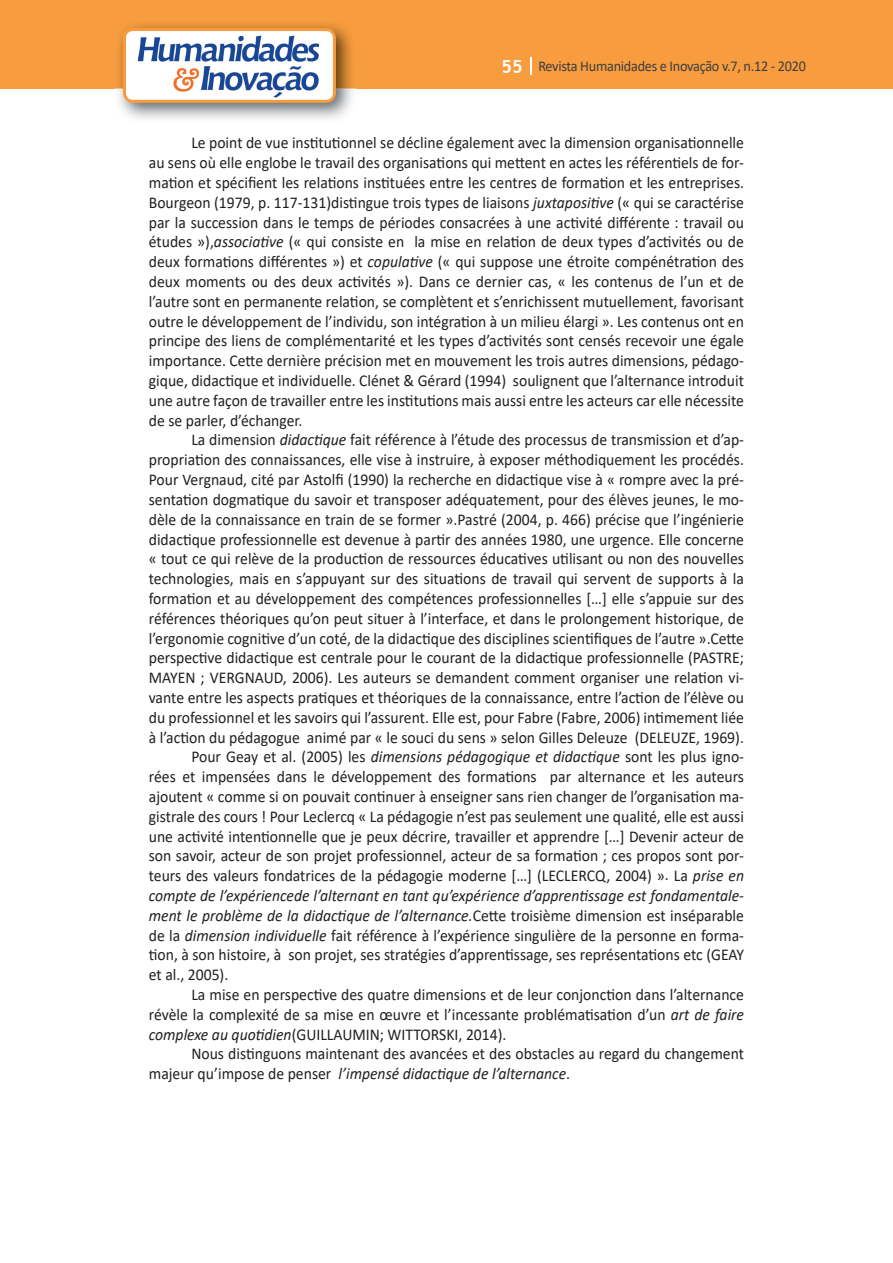
<style>
.page{position:relative;width:893px;height:1263px;background:#fff}
.page>*{position:absolute;margin:0;border:0;box-sizing:border-box;transform-origin:0 0}
.t1{font:16.5px/19.8px "Calibri";color:#231f20;text-align:justify;scale:.95 1}
.t2{font:italic 16.5px "Calibri";color:#231f20;scale:.95 1}
.t3{font:15px "Calibri";letter-spacing:-.02em;color:#3e3e3f;scale:.95 1}
.s1{font-family:"Trebuchet MS";font-weight:700;font-size:18px;color:#fff}
.s2{font-style:italic}
.s3{font-style:normal}
</style>
<div class="page">
<div style="left:0;top:0;width:893px;height:88px;background:#f89d3f"></div>
<svg style="left:530px;top:57px;width:2px;height:18px"></svg>
<img style="left:115px;top:24px;width:241px;height:95px">
<svg style="left:123px;top:28px;width:213px;height:75px"></svg>
<p class="t3" style="left:501px;top:56px;width:322px"><span class="s1">55</span> Revista Humanidades e Inovação v.7, n.12 - 2020</p>
<p class="t1" style="left:149px;top:133px;width:628px;text-indent:43px">Le point de vue institutionnel se décline également avec la dimension organisationnelle au sens où elle englobe le travail des organisations qui mettent en actes les référentiels de for&shy;mation et spécifient les relations instituées entre les centres de formation et les entreprises.<br>Bourgeon (1979, p. 117-131)distingue trois types de liaisons <span class="s2">juxtapositive</span> (« qui se caractérise par la succession dans le temps de périodes consacrées à une activité différente : travail ou études »),<span class="s2">associative</span> (« qui consiste en la mise en relation de deux types d’activités ou de deux formations différentes ») et <span class="s2">copulative</span> (« qui suppose une étroite compénétration des deux moments ou des deux activités »). Dans ce dernier cas, « les contenus de l’un et de l’autre sont en permanente relation, se complètent et s’enrichissent mutuellement, favorisant outre le développement de l’individu, son intégration à un milieu élargi ». Les contenus ont en principe des liens de complémentarité et les types d’activités sont censés recevoir une égale importance. Cette dernière précision met en mouvement les trois autres dimensions, pédago&shy;gique, didactique et individuelle. Clénet &amp; Gérard (1994) soulignent que l’alternance introduit une autre façon de travailler entre les institutions mais aussi entre les acteurs car elle nécessite de se parler, d’échanger.</p>
<p class="t1" style="left:191px;top:430px;width:583px">La dimension <span class="s2">didactique</span> fait référence à l’étude des processus de transmission et d’ap-</p>
<p class="t1" style="left:149px;top:449px;width:628px">propriation des connaissances, elle vise à instruire, à exposer méthodiquement les procédés.</p>
<p class="t1" style="left:149px;top:469px;width:628px">Pour Vergnaud, cité par Astolfi (1990) la recherche en didactique vise à « rompre avec la pré-</p>
<p class="t1" style="left:149px;top:489px;width:628px">sentation dogmatique du savoir et transposer adéquatement, pour des élèves jeunes, le mo-</p>
<p class="t1" style="left:149px;top:509px;width:628px">dèle de la connaissance en train de se former ».Pastré (2004, p. 466) précise que l’ingénierie</p>
<p class="t1" style="left:149px;top:529px;width:628px">didactique professionnelle est devenue à partir des années 1980, une urgence. Elle concerne</p>
<p class="t1" style="left:149px;top:548px;width:628px">« tout ce qui relève de la production de ressources éducatives utilisant ou non des nouvelles</p>
<p class="t1" style="left:149px;top:568px;width:628px">technologies, mais en s’appuyant sur des situations de travail qui servent de supports à la</p>
<p class="t1" style="left:149px;top:588px;width:628px">formation et au développement des compétences professionnelles […] elle s’appuie sur des</p>
<p class="t1" style="left:149px;top:608px;width:628px">références théoriques qu’on peut situer à l’interface, et dans le prolongement historique, de</p>
<p class="t1" style="left:149px;top:628px;width:628px">l’ergonomie cognitive d’un coté, de la didactique des disciplines scientifiques de l’autre ».Cette</p>
<p class="t1" style="left:149px;top:647px;width:628px">perspective didactique est centrale pour le courant de la didactique professionnelle (PASTRE;</p>
<p class="t1" style="left:149px;top:667px;width:628px">MAYEN ; VERGNAUD, 2006). Les auteurs se demandent comment organiser une relation vi-</p>
<p class="t1" style="left:149px;top:687px;width:628px">vante entre les aspects pratiques et théoriques de la connaissance, entre l’action de l’élève ou</p>
<p class="t1" style="left:149px;top:707px;width:628px">du professionnel et les savoirs qui l’assurent. Elle est, pour Fabre (Fabre, 2006) intimement liée</p>
<p class="t1" style="left:149px;top:727px;width:628px">à l’action du pédagogue animé par « le souci du sens » selon Gilles Deleuze (DELEUZE, 1969).</p>
<p class="t1" style="left:191px;top:746px;width:583px">Pour Geay et al. (2005) les <span class="s2">dimensions pédagogique et didactique</span> sont les plus igno-</p>
<p class="t1" style="left:149px;top:766px;width:628px">rées et impensées dans le développement des formations par alternance et les auteurs</p>
<p class="t1" style="left:149px;top:786px;width:628px">ajoutent « comme si on pouvait continuer à enseigner sans rien changer de l’organisation ma-</p>
<p class="t1" style="left:149px;top:806px;width:628px">gistrale des cours ! Pour Leclercq « La pédagogie n’est pas seulement une qualité, elle est aussi</p>
<p class="t1" style="left:149px;top:826px;width:628px">une activité intentionnelle que je peux décrire, travailler et apprendre […] Devenir acteur de</p>
<p class="t1" style="left:149px;top:845px;width:628px">son savoir, acteur de son projet professionnel, acteur de sa formation ; ces propos sont por-</p>
<p class="t1" style="left:149px;top:865px;width:628px">teurs des valeurs fondatrices de la pédagogie moderne […] (LECLERCQ, 2004) ». La <span class="s2">prise en</span></p>
<p class="t2" style="left:149px;top:884px;width:628px">compte de l’expériencede l’alternant en tant qu’expérience d’apprentissage est fondamentale-</p>
<p class="t2" style="left:149px;top:904px;width:628px">ment le problème de la didactique de l’alternance.<span class="s3">Cette troisième dimension est inséparable</span></p>
<p class="t1" style="left:149px;top:925px;width:628px">de la <span class="s2">dimension individuelle</span> fait référence à l’expérience singulière de la personne en forma-</p>
<p class="t1" style="left:149px;top:944px;width:628px">tion, à son histoire, à son projet, ses stratégies d’apprentissage, ses représentations etc (GEAY</p>
<p class="t1" style="left:149px;top:964px;width:85px">et al., 2005).</p>
<p class="t1" style="left:191px;top:984px;width:583px">La mise en perspective des quatre dimensions et de leur conjonction dans l’alternance</p>
<p class="t1" style="left:149px;top:1004px;width:628px">révèle la complexité de sa mise en œuvre et l’incessante problématisation d’un <span class="s2">art de faire</span></p>
<p class="t1" style="left:149px;top:1024px;width:378px"><span class="s2">complexe au quotidien</span>(GUILLAUMIN; WITTORSKI, 2014).</p>
<p class="t1" style="left:191px;top:1043px;width:583px">Nous distinguons maintenant des avancées et des obstacles au regard du changement</p>
<p class="t2" style="left:149px;top:1062px;width:445px"><span class="s3">majeur qu’impose de penser</span> l’impensé didactique de l’alternance<span class="s3">.</span></p>
</div>
